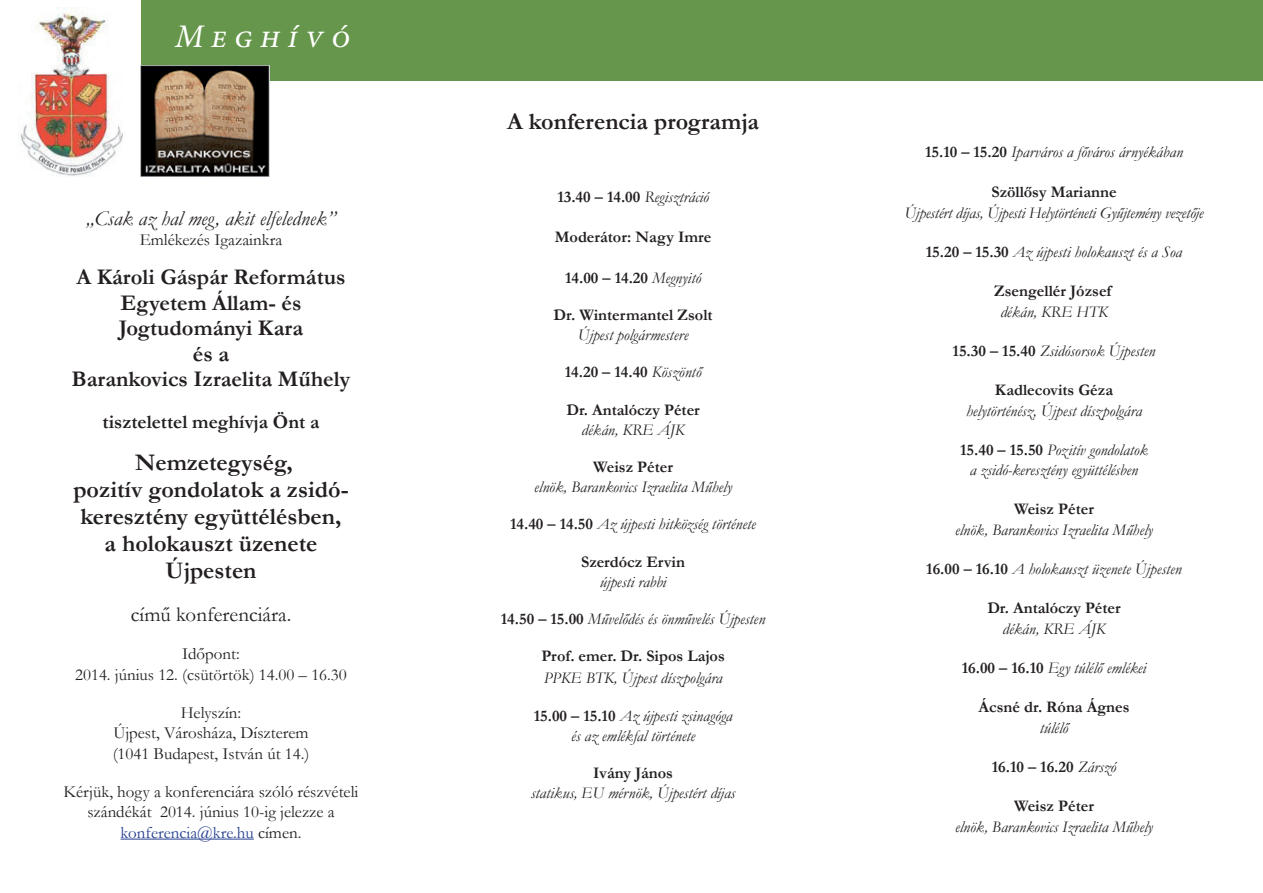
<style>
.page{position:relative;width:1263px;height:893px;background:#fff}
.page>*{position:absolute;margin:0;border:0;box-sizing:border-box;transform-origin:0 0}
.t1{font:italic 33px "Minion Pro";color:#fff}
.t2{font:700 24px/27px "Garamond";color:#231f20;text-align:center}
.t3{font:700 22.5px/25.5px "Garamond";color:#231f20;text-align:center}
.t4{font:italic 21px "Garamond";color:#231f20}
.t5{font:21px "Garamond";color:#231f20}
.t6{font:700 19.5px "Garamond";color:#231f20}
.t7{font:16.95px/20.4px "Garamond";color:#231f20;text-align:center}
.t8{font:italic 16.2px/20.1px "Garamond";color:#231f20;text-align:center}
.t9{font:700 16.2px "Garamond";color:#231f20}
.s1{color:#253f8e}
.s2{font-weight:700;font-style:normal}
.s3{font-weight:400;font-style:italic}
</style>
<div class="page">
<hr style="left:121px;top:839px;width:133px;height:1px;background:#253f8e">
<div style="left:141px;top:0;width:1122px;height:80px;background:#66964b"></div>
<img style="left:18px;top:7px;width:105px;height:169px">
<img style="left:140px;top:65px;width:130px;height:112px">
<h1 class="t1" style="left:175px;top:14px;width:177px">M e g h í v ó</h1>
<p class="t4" style="left:86px;top:204px;width:251px">„Csak az hal meg, akit elfelednek”</p>
<p class="t7" style="left:140px;top:229px;width:144px">Emlékezés Igazainkra</p>
<h3 class="t3" style="left:72px;top:265px;width:280px">A Károli Gáspár Református<br>Egyetem Állam- és<br>Jogtudományi Kara<br>és a<br>Barankovics Izraelita Műhely</h3>
<p class="t6" style="left:103px;top:408px;width:218px">tisztelettel meghívja Önt a</p>
<h2 class="t2" style="left:73px;top:449px;width:277px">Nemzetegység,<br>pozitív gondolatok a zsidó&shy;keresztény együttélésben, a holokauszt üzenete<br>Újpesten</h2>
<p class="t5" style="left:131px;top:600px;width:162px">című konferenciára.</p>
<p class="t7" style="left:75px;top:643px;width:273px">Időpont:<br>2014. június 12. (csütörtök) 14.00 – 16.30</p>
<p class="t7" style="left:113px;top:702px;width:198px">Helyszín:<br>Újpest, Városháza, Díszterem (1041 Budapest, István út 14.)</p>
<p class="t7" style="left:64px;top:781px;width:296px">Kérjük, hogy a konferenciára szóló részvételi szándékát 2014. június 10-ig jelezze a <span class="s1">konferencia@kre.hu</span> címen.</p>
<h2 class="t2" style="left:507px;top:108px;width:253px">A konferencia programja</h2>
<p class="t8" style="left:557px;top:187px;width:153px"><span class="s2">13.40 – 14.00</span> Regisztráció</p>
<p class="t9" style="left:555px;top:226px;width:158px">Moderátor: Nagy Imre</p>
<p class="t9" style="left:565px;top:266px;width:137px">14.00 – 14.20 <span class="s3">Megnyitó</span></p>
<p class="t9" style="left:553px;top:304px;width:161px">Dr. Wintermantel Zsolt</p>
<p class="t8" style="left:578px;top:324px;width:112px">Újpest polgármestere</p>
<p class="t9" style="left:565px;top:361px;width:138px">14.20 – 14.40 <span class="s3">Köszöntő</span></p>
<p class="t9" style="left:566px;top:398px;width:135px">Dr. Antalóczy Péter</p>
<p class="t8" style="left:582px;top:419px;width:104px">dékán, KRE ÁJK</p>
<p class="t9" style="left:593px;top:456px;width:81px">Weisz Péter</p>
<p class="t8" style="left:534px;top:476px;width:199px">elnök, Barankovics Izraelita Műhely</p>
<p class="t8" style="left:510px;top:514px;width:247px"><span class="s2">14.40 – 14.50</span> Az újpesti hitközség története</p>
<p class="t9" style="left:581px;top:550px;width:106px">Szerdócz Ervin</p>
<p class="t8" style="left:600px;top:571px;width:68px">újpesti rabbi</p>
<p class="t8" style="left:501px;top:608px;width:266px"><span class="s2">14.50 – 15.00</span> Művelődés és önművelés Újpesten</p>
<p class="t9" style="left:541px;top:645px;width:185px">Prof. emer. Dr. Sipos Lajos</p>
<p class="t8" style="left:544px;top:668px;width:180px">PPKE BTK, Újpest díszpolgára</p>
<p class="t8" style="left:534px;top:705px;width:200px"><span class="s2">15.00 – 15.10</span> Az újpesti zsinagóga és az emlékfal története</p>
<p class="t9" style="left:593px;top:762px;width:81px">Ivány János</p>
<p class="t8" style="left:531px;top:783px;width:206px">statikus, EU mérnök, Újpestért díjas</p>
<p class="t8" style="left:925px;top:141px;width:259px"><span class="s2">15.10 – 15.20</span> Iparváros a főváros árnyékában</p>
<p class="t9" style="left:991px;top:181px;width:127px">Szöllősy Marianne</p>
<p class="t8" style="left:904px;top:203px;width:301px">Újpestért díjas, Újpesti Helytörténeti Gyűjtemény vezetője</p>
<p class="t8" style="left:926px;top:241px;width:258px"><span class="s2">15.20 – 15.30</span> Az újpesti holokauszt és a Soa</p>
<p class="t9" style="left:994px;top:280px;width:119px">Zsengellér József</p>
<p class="t8" style="left:1000px;top:302px;width:109px">dékán, KRE HTK</p>
<p class="t8" style="left:953px;top:340px;width:204px"><span class="s2">15.30 – 15.40</span> Zsidósorsok Újpesten</p>
<p class="t9" style="left:995px;top:378px;width:120px">Kadlecovits Géza</p>
<p class="t8" style="left:966px;top:401px;width:177px">helytörténész, Újpest díszpolgára</p>
<p class="t8" style="left:960px;top:439px;width:189px"><span class="s2">15.40 – 15.50</span> Pozitív gondolatok a zsidó-keresztény együttélésben</p>
<p class="t9" style="left:1014px;top:497px;width:81px">Weisz Péter</p>
<p class="t8" style="left:955px;top:520px;width:199px">elnök, Barankovics Izraelita Műhely</p>
<p class="t8" style="left:926px;top:558px;width:257px"><span class="s2">16.00 – 16.10</span> A holokauszt üzenete Újpesten</p>
<p class="t9" style="left:987px;top:596px;width:135px">Dr. Antalóczy Péter</p>
<p class="t8" style="left:1002px;top:619px;width:104px">dékán, KRE ÁJK</p>
<p class="t8" style="left:962px;top:657px;width:186px"><span class="s2">16.00 – 16.10</span> Egy túlélő emlékei</p>
<p class="t9" style="left:979px;top:695px;width:152px">Ácsné dr. Róna Ágnes</p>
<p class="t8" style="left:1040px;top:718px;width:30px">túlélő</p>
<p class="t9" style="left:992px;top:756px;width:126px">16.10 – 16.20 <span class="s3">Zárszó</span></p>
<p class="t9" style="left:1014px;top:794px;width:81px">Weisz Péter</p>
<p class="t8" style="left:955px;top:816px;width:199px">elnök, Barankovics Izraelita Műhely</p>
</div>
